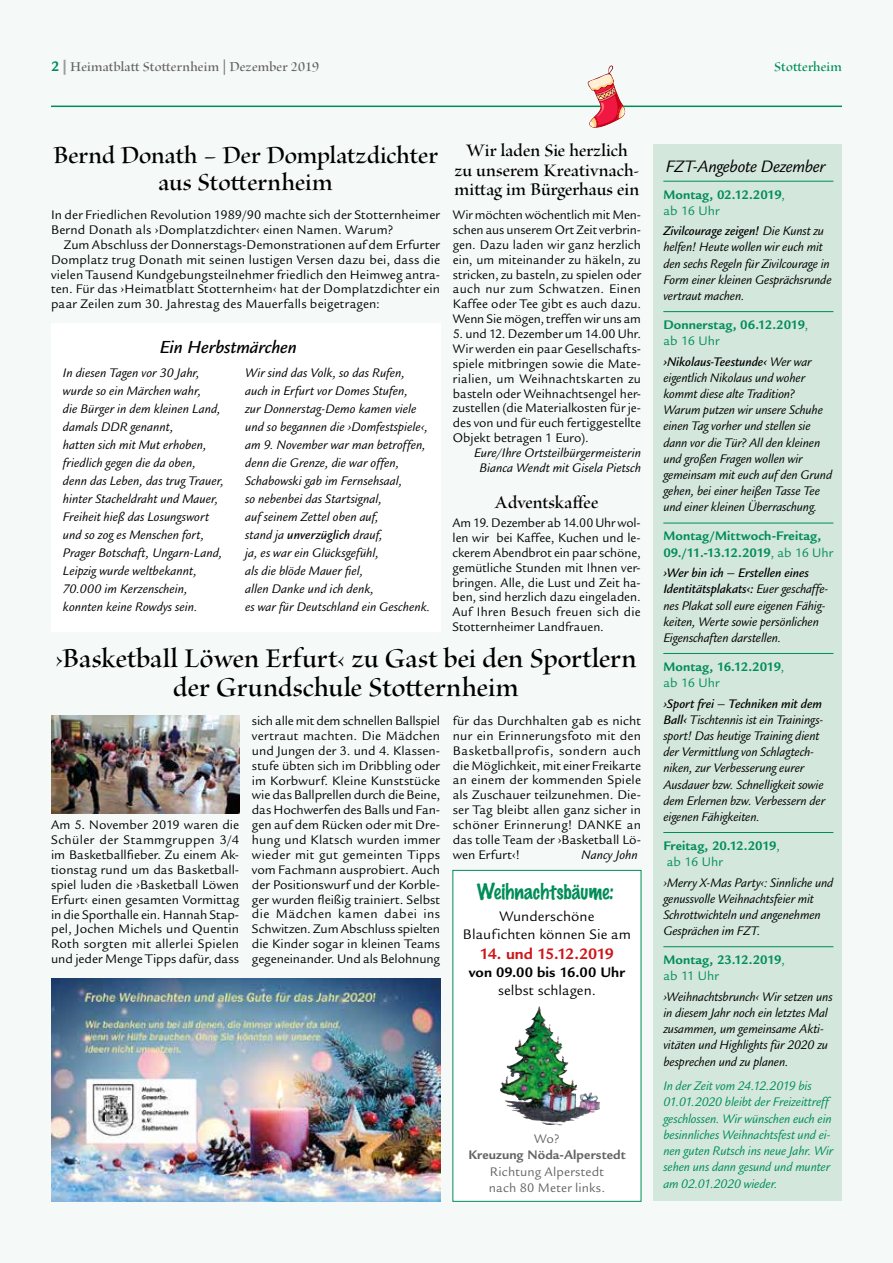
<style>
.page{position:relative;width:893px;height:1263px;background:#f5f9f7}
.page>*{position:absolute;margin:0;border:0;box-sizing:border-box;transform-origin:0 0}
.t1{font:30px/29px "Brioso Pro Semibold Disp";color:#000;text-align:center}
.t2{font:27px/27px "Brioso Pro Semibold Disp";letter-spacing:-.005em;color:#000;text-align:center}
.t3{font:19.5px/19.5px "Brioso Pro Semibold Disp";color:#000;text-align:center}
.t4{font:100 19.5px "Marker Felt";letter-spacing:-.005em;color:#008d58}
.t5{font:italic 500 19.05px "Legacy Sans Std";letter-spacing:-.005em;color:#000}
.t6{font:italic 18px "Legacy Sans Std";letter-spacing:-.015em;color:#000}
.t7{font:700 16.5px "Legacy Sans Std";letter-spacing:-.045em;color:#cd171a}
.t8{font:15px/18px "Legacy Sans Std";letter-spacing:.005em;color:#000;text-align:center}
.t9{font:15px "Brioso Pro Semibold Disp";letter-spacing:.01em;color:#646363}
.t10{font:700 15px "Legacy Sans Std";letter-spacing:.005em;color:#000}
.t11{font:15px "Brioso Pro Semibold Disp";letter-spacing:.005em;color:#008d58}
.t12{font:13.5px/14.9px "Legacy Sans Std";letter-spacing:.005em;color:#000;text-align:justify}
.t13{font:italic 13.5px/16.2px "Legacy Sans Std";color:#000}
.t14{font:italic 13.5px/16.2px "Legacy Sans Std";letter-spacing:-.005em;color:#008d58}
.t15{font:700 13.5px/16.2px "Legacy Sans Std";color:#008d58}
.t16{font:13.5px/16.2px "Legacy Sans Std";letter-spacing:.015em;color:#646363}
.t17{font:700 13.5px "Legacy Sans Std";letter-spacing:.01em;color:#646363}
.s1{font-family:"Legacy Sans Std";font-weight:700;color:#008d58}
.s2{font-family:"Legacy Sans Std";font-weight:700;color:#9d9d9c}
.s3{font-weight:500}
.s4{font-weight:400}
</style>
<div class="page">
<div style="left:51px;top:323px;width:389px;height:308px;background:#fff"></div>
<div style="left:654px;top:145px;width:188px;height:1056px;background:#d3e7dd"></div>
<hr style="left:663px;top:181px;width:170px;height:1px;background:#008d58">
<hr style="left:663px;top:311px;width:170px;height:1px;background:#008d58">
<hr style="left:663px;top:523px;width:170px;height:1px;background:#008d58">
<hr style="left:663px;top:653px;width:170px;height:1px;background:#008d58">
<hr style="left:663px;top:832px;width:170px;height:1px;background:#008d58">
<hr style="left:663px;top:946px;width:170px;height:1px;background:#008d58">
<img style="left:51px;top:978px;width:389px;height:223px">
<img style="left:51px;top:715px;width:188px;height:99px">
<div style="left:452px;top:870px;width:189px;height:332px;background:#fff;border:1px solid #008d58"></div>
<hr style="left:51px;top:106px;width:791px;height:1px;background:#008d58">
<img style="left:507px;top:1010px;width:31px;height:73px">
<svg style="left:588px;top:65px;width:37px;height:63px"></svg>
<p class="t9" style="left:51px;top:59px;width:270px"><span class="s1">2</span><span class="s2">|</span>Heimatblatt Stotternheim | Dezember 2019</p>
<p class="t11" style="left:774px;top:59px;width:69px">Stotterheim</p>
<h2 class="t2" style="left:53px;top:143px;width:386px">Bernd Donath – Der Domplatzdichter aus Stotternheim</h2>
<p class="t12" style="left:51px;top:207px;width:391px">In der Friedlichen Revolution 1989/90 machte sich der Stotternheimer<br>Bernd Donath als ›Domplatzdichter‹ einen Namen. Warum?</p>
<p class="t12" style="left:51px;top:237px;width:391px;text-indent:13px">Zum Abschluss der Donnerstags-Demonstrationen auf dem Erfurter Domplatz trug Donath mit seinen lustigen Versen dazu bei, dass die vielen Tausend Kundgebungsteilnehmer friedlich den Heimweg antra&shy;ten. Für das ›Heimatblatt Stotternheim‹ hat der Domplatzdichter ein paar Zeilen zum 30. Jahrestag des Mauerfalls beigetragen:</p>
<h3 class="t5" style="left:160px;top:336px;width:139px">Ein Herbstmärchen</h3>
<p class="t13" style="left:63px;top:364px;width:163px;line-height:18px">In diesen Tagen vor 30 Jahr, wurde so ein Märchen wahr,<br>die Bürger in dem kleinen Land, damals DDR genannt,<br>hatten sich mit Mut erhoben, friedlich gegen die da oben,<br>denn das Leben, das trug Trauer, hinter Stacheldraht und Mauer,<br>Freiheit hieß das Losungswort und so zog es Menschen fort,<br>Prager Botschaft, Ungarn-Land,<br>Leipzig wurde weltbekannt,<br>70.000 im Kerzenschein, konnten keine Rowdys sein.</p>
<p class="t13" style="left:245px;top:364px;width:187px;line-height:18px">Wir sind das Volk, so das Rufen, auch in Erfurt vor Domes Stufen,<br>zur Donnerstag-Demo kamen viele und so begannen die ›Domfestspiele‹, am 9. November war man betroffen, denn die Grenze, die war offen,<br>Schabowski gab im Fernsehsaal,<br>so nebenbei das Startsignal,<br>auf seinem Zettel oben auf,<br>stand ja <span class="s3">unverzüglich</span> drauf,<br>ja, es war ein Glücksgefühl,<br>als die blöde Mauer fiel,<br>allen Danke und ich denk,<br>es war für Deutschland ein Geschenk.</p>
<h3 class="t3" style="left:454px;top:142px;width:187px">Wir laden Sie herzlich<br>zu unserem Kreativnach&shy;mittag im Bürgerhaus ein</h3>
<p class="t12" style="left:453px;top:207px;width:190px">Wir möchten wöchentlich mit Men&shy;schen aus unserem Ort Zeit verbrin&shy;gen. Dazu laden wir ganz herzlich ein, um miteinander zu häkeln, zu stricken, zu basteln, zu spielen oder auch nur zum Schwatzen. Einen Kaffee oder Tee gibt es auch dazu.<br>Wenn Sie mögen, treffen wir uns am</p>
<p class="t12" style="left:453px;top:326px;width:190px">5. und 12. Dezember um 14.00 Uhr.<br>Wir werden ein paar Gesellschafts&shy;spiele mitbringen sowie die Mate&shy;rialien, um Weihnachtskarten zu basteln oder Weihnachtsengel her&shy;zustellen (die Materialkosten für je&shy;des von und für euch fertiggestellte Objekt betragen 1 Euro).</p>
<p class="t13" style="left:474px;top:446px;width:169px;line-height:14.9px;text-align:center">Eure/Ihre Ortsteilbürgermeisterin<br>Bianca Wendt mit Gisela Pietsch</p>
<h3 class="t3" style="left:495px;top:493px;width:105px">Adventskaffee</h3>
<p class="t12" style="left:452px;top:515px;width:190px">Am 19. Dezember ab 14.00 Uhr wol&shy;len wir bei Kaffee, Kuchen und le&shy;ckerem Abendbrot ein paar schöne, gemütliche Stunden mit Ihnen ver&shy;bringen. Alle, die Lust und Zeit ha&shy;ben, sind herzlich dazu eingeladen.<br>Auf Ihren Besuch freuen sich die Stotternheimer Landfrauen.</p>
<h1 class="t1" style="left:55px;top:646px;width:583px">›Basketball Löwen Erfurt‹ zu Gast bei den Sportlern der Grundschule Stotternheim</h1>
<p class="t12" style="left:252px;top:713px;width:190px">sich alle mit dem schnellen Ballspiel vertraut machten. Die Mädchen und Jungen der 3. und 4. Klassen&shy;stufe übten sich im Dribbling oder im Korbwurf. Kleine Kunststücke wie das Ballprellen durch die Beine, das Hochwerfen des Balls und Fan&shy;gen auf dem Rücken oder mit Dre&shy;hung und Klatsch wurden immer wieder mit gut gemeinten Tipps vom Fachmann ausprobiert. Auch der Positionswurf und der Korble&shy;ger wurden fleißig trainiert. Selbst die Mädchen kamen dabei ins Schwitzen. Zum Abschluss spielten die Kinder sogar in kleinen Teams gegeneinander. Und als Belohnung</p>
<p class="t12" style="left:453px;top:713px;width:190px">für das Durchhalten gab es nicht nur ein Erinnerungsfoto mit den Basketballprofis, sondern auch die Möglichkeit, mit einer Freikarte an einem der kommenden Spiele als Zuschauer teilzunehmen. Die&shy;ser Tag bleibt allen ganz sicher in schöner Erinnerung! DANKE an das tolle Team der ›Basketball Lö&shy;wen Erfurt‹!</p>
<p class="t12" style="left:51px;top:818px;width:190px">Am 5. November 2019 waren die Schüler der Stammgruppen 3/4 im Basketballfieber. Zu einem Ak&shy;tionstag rund um das Basketball&shy;spiel luden die ›Basketball Löwen Erfurt‹ einen gesamten Vormittag in die Sporthalle ein. Hannah Stap&shy;pel, Jochen Michels und Quentin Roth sorgten mit allerlei Spielen und jeder Menge Tipps dafür, dass</p>
<p class="t13" style="left:582px;top:847px;width:58px">Nancy John</p>
<h3 class="t4" style="left:477px;top:876px;width:139px">Weihnachtsbäume:</h3>
<p class="t8" style="left:463px;top:908px;width:169px">Wunderschöne<br>Blaufichten können Sie am</p>
<p class="t7" style="left:480px;top:944px;width:136px">14. und 15.12.2019</p>
<p class="t10" style="left:469px;top:964px;width:157px">von 09.00 bis 16.00 Uhr</p>
<p class="t8" style="left:498px;top:981px;width:99px">selbst schlagen.</p>
<p class="t16" style="left:534px;top:1131px;width:27px">Wo?</p>
<p class="t17" style="left:468px;top:1147px;width:159px">Kreuzung Nöda-Alperstedt</p>
<p class="t16" style="left:489px;top:1163px;width:118px">Richtung Alperstedt nach 80 Meter links.</p>
<h3 class="t6" style="left:666px;top:156px;width:161px">FZT-Angebote Dezember</h3>
<p class="t15" style="left:663px;top:186px;width:123px">Montag, 02.12.2019<span class="s4">, ab 16 Uhr</span></p>
<p class="t13" style="left:663px;top:223px;width:170px"><span class="s3">Zivilcourage zeigen!</span> Die Kunst zu helfen! Heute wollen wir euch mit den sechs Regeln für Zivilcourage in<br>Form einer kleinen Gesprächsrunde vertraut machen.</p>
<p class="t15" style="left:663px;top:317px;width:146px">Donnerstag, 06.12.2019<span class="s4">, ab 16 Uhr</span></p>
<p class="t13" style="left:663px;top:354px;width:170px"><span class="s3">›Nikolaus-Teestunde‹</span> Wer war eigentlich Nikolaus und woher kommt diese alte Tradition?<br>Warum putzen wir unsere Schuhe einen Tag vorher und stellen sie dann vor die Tür? All den kleinen und großen Fragen wollen wir gemeinsam mit euch auf den Grund gehen, bei einer heißen Tasse Tee und einer kleinen Überraschung.</p>
<p class="t15" style="left:663px;top:528px;width:172px">Montag/Mittwoch-Freitag,<br>09./11.-13.12.2019<span class="s4">, ab 16 Uhr</span></p>
<p class="t13" style="left:663px;top:565px;width:166px"><span class="s3">›Wer bin ich – Erstellen eines Identitätsplakats‹:</span> Euer geschaffe&shy;nes Plakat soll eure eigenen Fähig&shy;keiten, Werte sowie persönlichen Eigenschaften darstellen.</p>
<p class="t15" style="left:663px;top:659px;width:122px">Montag, 16.12.2019<span class="s4">, ab 16 Uhr</span></p>
<p class="t13" style="left:663px;top:695px;width:163px"><span class="s3">›Sport frei – Techniken mit dem<br>Ball‹</span> Tischtennis ist ein Trainings&shy;sport! Das heutige Training dient der Vermittlung von Schlagtech&shy;niken, zur Verbesserung eurer<br>Ausdauer bzw. Schnelligkeit sowie dem Erlernen bzw. Verbessern der eigenen Fähigkeiten.</p>
<p class="t15" style="left:663px;top:838px;width:118px">Freitag, 20.12.2019<span class="s4">, ab 16 Uhr</span></p>
<p class="t13" style="left:663px;top:874px;width:172px">›Merry X-Mas Party‹: Sinnliche und genussvolle Weihnachtsfeier mit<br>Schrottwichteln und angenehmen<br>Gesprächen im FZT.</p>
<p class="t15" style="left:663px;top:952px;width:123px">Montag, 23.12.2019<span class="s4">, ab 11 Uhr</span></p>
<p class="t13" style="left:663px;top:989px;width:171px">›Weihnachtsbrunch‹ Wir setzen uns in diesem Jahr noch ein letztes Mal zusammen, um gemeinsame Akti&shy;vitäten und Highlights für 2020 zu besprechen und zu planen.</p>
<p class="t14" style="left:663px;top:1078px;width:172px">In der Zeit vom 24.12.2019 bis<br>01.01.2020 bleibt der Freizeittreff geschlossen. Wir wünschen euch ein besinnliches Weihnachtsfest und ei&shy;nen guten Rutsch ins neue Jahr. Wir sehen uns dann gesund und munter am 02.01.2020 wieder.</p>
</div>
